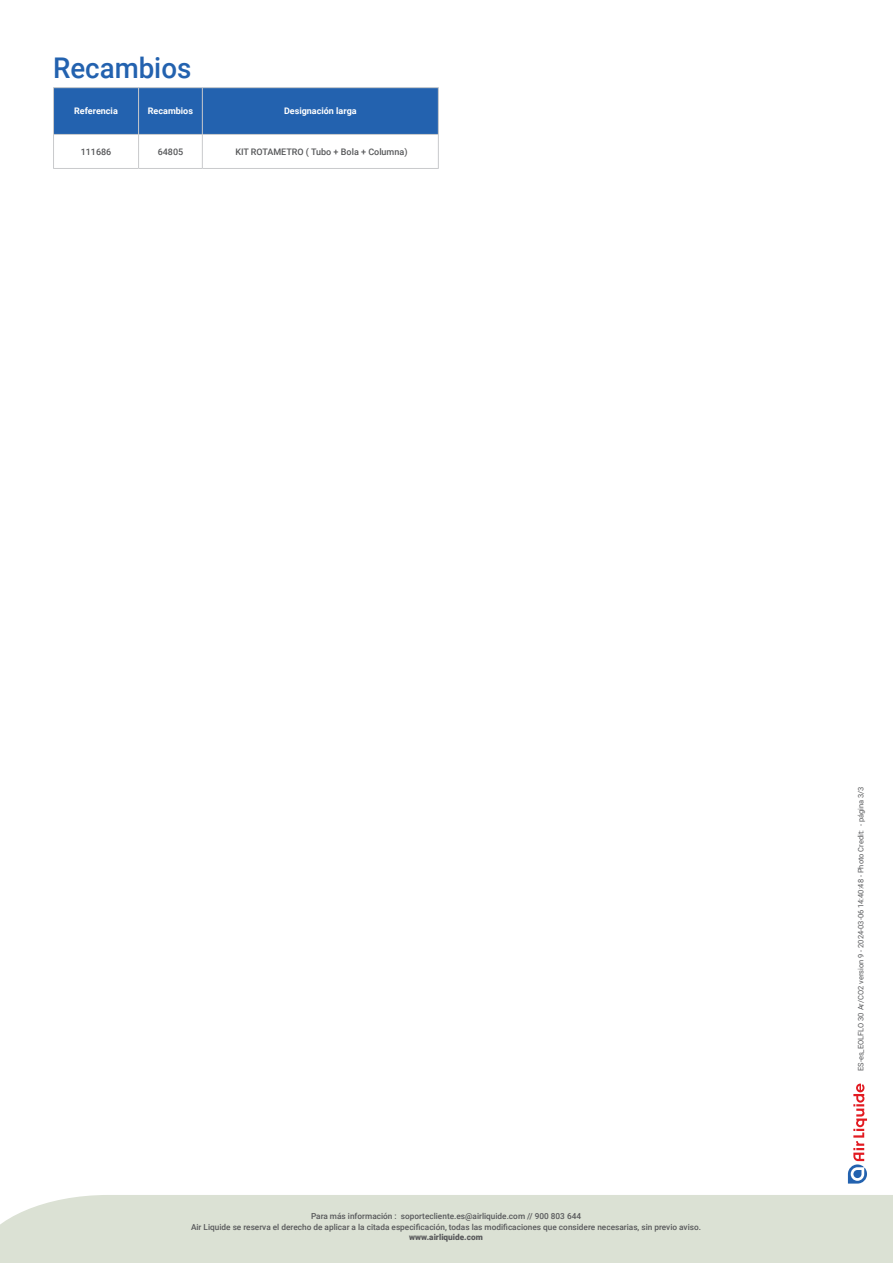
<style>
.page{position:relative;width:893px;height:1263px;background:#fff}
.page>*{position:absolute;margin:0;border:0;box-sizing:border-box;transform-origin:0 0}
.Sous_titre_bleu_pour{font:500 28.5px "Roboto";color:#2362af}
.Tableau_texte_intéri{font:500 9px "Roboto";color:#57585a}
.Tableau_entete_blanc{font:700 9px "Roboto";color:#fff}
.t1{font:500 8.25px/10.5px "Roboto";color:#57585a;text-align:center}
.t2{font:900 8.25px "Roboto";color:#57585a}
.t3{font:7.5px "Roboto";color:#57585a}
</style>
<div class="page">
<div style="left:0;top:1195px;width:893px;height:68px;background:#dbe1d4"></div>
<svg style="left:848px;top:1083px;width:19px;height:100px"></svg>
<div style="left:54px;top:88px;width:384px;height:46px;background:#2362af"></div>
<hr style="left:202px;top:135px;width:1px;height:33px;background:#c9cacc">
<hr style="left:139px;top:168px;width:63px;height:1px;background:#c9cacc">
<hr style="left:438px;top:135px;width:1px;height:33px;background:#c9cacc">
<hr style="left:202px;top:168px;width:237px;height:1px;background:#c9cacc">
<hr style="left:53px;top:87px;width:86px;height:1px;background:#c9cacc">
<hr style="left:53px;top:88px;width:1px;height:46px;background:#c9cacc">
<hr style="left:139px;top:87px;width:63px;height:1px;background:#c9cacc">
<hr style="left:138px;top:88px;width:1px;height:46px;background:#c9cacc">
<hr style="left:202px;top:87px;width:237px;height:1px;background:#c9cacc">
<hr style="left:202px;top:88px;width:1px;height:46px;background:#c9cacc">
<hr style="left:438px;top:88px;width:1px;height:46px;background:#c9cacc">
<hr style="left:53px;top:134px;width:86px;height:1px;background:#c9cacc">
<hr style="left:53px;top:135px;width:1px;height:33px;background:#c9cacc">
<hr style="left:139px;top:134px;width:63px;height:1px;background:#c9cacc">
<hr style="left:138px;top:135px;width:1px;height:33px;background:#c9cacc">
<hr style="left:202px;top:134px;width:237px;height:1px;background:#c9cacc">
<hr style="left:53px;top:168px;width:86px;height:1px;background:#c9cacc">
<p class="Sous_titre_bleu_pour" style="left:53px;top:47px;width:140px">Recambios</p>
<p class="Tableau_entete_blanc" style="left:74px;top:105px;width:45px">Referencia</p>
<p class="Tableau_entete_blanc" style="left:148px;top:105px;width:47px">Recambios</p>
<p class="Tableau_entete_blanc" style="left:284px;top:105px;width:74px">Designación larga</p>
<p class="Tableau_texte_intéri" style="left:81px;top:145px;width:32px">111686</p>
<p class="Tableau_texte_intéri" style="left:158px;top:145px;width:27px">64805</p>
<p class="Tableau_texte_intéri" style="left:235px;top:145px;width:174px">KIT ROTAMETRO ( Tubo + Bola + Columna)</p>
<p class="t1" style="left:191px;top:1211px;width:512px">Para más información : soportecliente.es@airliquide.com // 900 803 644<br>Air Liquide se reserva el derecho de aplicar a la citada especificación, todas las modificaciones que considere necesarias, sin previo aviso.</p>
<p class="t2" style="left:409px;top:1231px;width:75px">www.airliquide.com</p>
<p class="t3" style="left:856px;top:1071px;width:286px;rotate:-90deg">ES-es_EOLFLO 30 Ar/CO2 version 9 - 2024-03-06 14:40:48 - Photo Credit: - página 3/3</p>
</div>
